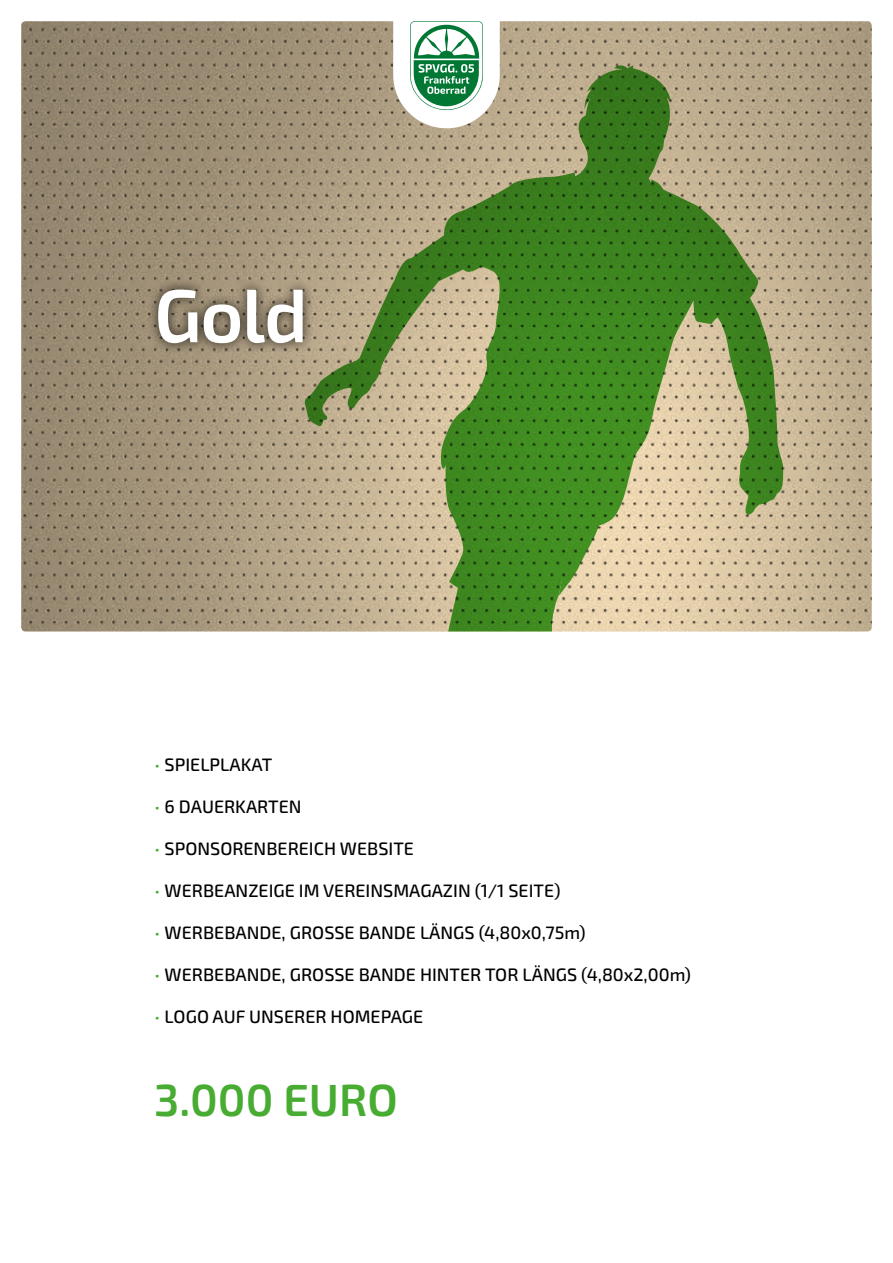
<style>
.page{position:relative;width:893px;height:1263px;background:#fff}
.page>*{position:absolute;margin:0;border:0;box-sizing:border-box;transform-origin:0 0}
.t1{font:600 75px "Exo 2";color:#fff}
.t2{font:600 45px "Exo 2";color:#48ac32}
.t3{font:500 18px "Exo 2";color:#000}
.s1{font-weight:200;color:#48ac32}
</style>
<div class="page">
<svg style="left:21px;top:21px;width:851px;height:610px;background:#a5967c"></svg>
<svg style="left:760px;top:252px;width:24px;height:268px;background:#8a9d62"></svg>
<svg style="left:304px;top:64px;width:427px;height:567px;background:#aea780"></svg>
<svg style="left:443px;top:529px;width:157px;height:79px;background:#659840"></svg>
<svg style="left:439px;top:173px;width:321px;height:356px;background:#6b9647"></svg>
<div style="left:147px;top:278px;width:167px;height:76px;background:#000;opacity:.75"></div>
<svg style="left:393px;top:21px;width:107px;height:107px"></svg>
<h1 class="t1" style="left:154px;top:271px;width:155px">Gold</h1>
<p class="t3" style="left:154px;top:754px;width:120px"><span class="s1">•</span> SPIELPLAKAT</p>
<p class="t3" style="left:154px;top:796px;width:149px"><span class="s1">•</span> 6 DAUERKARTEN</p>
<p class="t3" style="left:154px;top:838px;width:261px"><span class="s1">•</span> SPONSORENBEREICH WEBSITE</p>
<p class="t3" style="left:154px;top:880px;width:408px"><span class="s1">•</span> WERBEANZEIGE IM VEREINSMAGAZIN (1/1 SEITE)</p>
<p class="t3" style="left:154px;top:922px;width:433px"><span class="s1">•</span> WERBEBANDE, GROSSE BANDE LÄNGS (4,80x0,75m)</p>
<p class="t3" style="left:154px;top:964px;width:538px"><span class="s1">•</span> WERBEBANDE, GROSSE BANDE HINTER TOR LÄNGS (4,80x2,00m)</p>
<p class="t3" style="left:154px;top:1006px;width:271px"><span class="s1">•</span> LOGO AUF UNSERER HOMEPAGE</p>
<h2 class="t2" style="left:154px;top:1073px;width:245px">3.000 EURO</h2>
</div>
